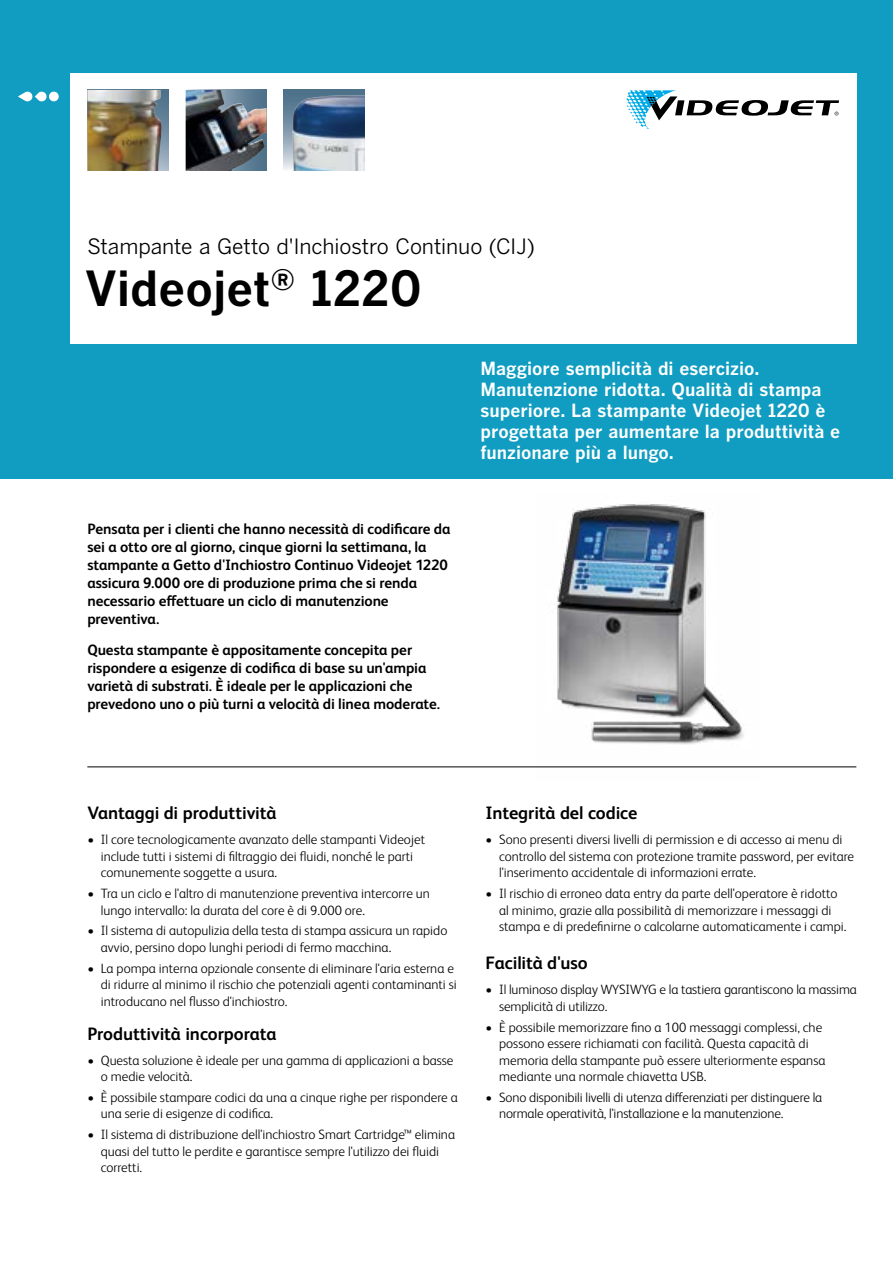
<style>
.page{position:relative;width:893px;height:1263px;background:#fff}
.page>*{position:absolute;margin:0;border:0;box-sizing:border-box;transform-origin:0 0}
.t1{font:700 48px "Benton Gothic";color:#000}
.t2{font:21px "Benton Gothic";letter-spacing:-.01em;color:#000}
.t3{font:700 18px/21px "Benton Gothic";color:#fff}
.t4{font:700 18px "FS Albert Pro";letter-spacing:-.01em;color:#000}
.t5{font:700 15px/18px "FS Albert Pro";letter-spacing:-.005em;color:#000}
.t6{font:300 13.5px/16.5px "FS Albert Pro";color:#000}
</style>
<div class="page">
<div style="left:0;top:0;width:893px;height:478px;background:#109dc1"></div>
<div style="left:70px;top:73px;width:786px;height:270px;background:#fff"></div>
<div style="left:49px;top:92px;width:10px;height:9px;background:#fff;border-radius:50%"></div>
<svg style="left:18px;top:92px;width:29px;height:9px"></svg>
<hr style="left:87px;top:766px;width:769px;height:1px;background:#000">
<img style="left:186px;top:90px;width:81px;height:81px">
<img style="left:535px;top:504px;width:226px;height:264px">
<svg style="left:284px;top:90px;width:81px;height:80px"></svg>
<img style="left:292px;top:95px;width:73px;height:76px">
<div style="left:87px;top:90px;width:81px;height:81px;background:linear-gradient(to bottom,#426982,#a8b7c6)"></div>
<img style="left:87px;top:90px;width:75px;height:81px">
<svg style="left:626px;top:90px;width:213px;height:39px"></svg>
<h2 class="t2" style="left:87px;top:234px;width:449px">Stampante a Getto d'Inchiostro Continuo (CIJ)</h2>
<h1 class="t1" style="left:84px;top:261px;width:339px">Videojet<sup>®</sup> 1220</h1>
<p class="t5" style="left:87px;top:519px;width:365px">Pensata per i clienti che hanno necessità di codificare da sei a otto ore al giorno, cinque giorni la settimana, la stampante a Getto d'Inchiostro Continuo Videojet 1220 assicura 9.000 ore di produzione prima che si renda necessario effettuare un ciclo di manutenzione preventiva.</p>
<p class="t5" style="left:87px;top:640px;width:354px">Questa stampante è appositamente concepita per rispondere a esigenze di codifica di base su un'ampia varietà di substrati. È ideale per le applicazioni che prevedono uno o più turni a velocità di linea moderate.</p>
<h3 class="t3" style="left:480px;top:359px;width:361px">Maggiore semplicità di esercizio.<br>Manutenzione ridotta. Qualità di stampa superiore. La stampante Videojet 1220 è progettata per aumentare la produttività e funzionare più a lungo.</h3>
<h3 class="t4" style="left:87px;top:801px;width:191px">Vantaggi di produttività</h3>
<p class="t6" style="left:101px;top:831px;width:326px;text-indent:-14px">• Il core tecnologicamente avanzato delle stampanti Videojet include tutti i sistemi di filtraggio dei fluidi, nonché le parti comunemente soggette a usura.</p>
<p class="t6" style="left:101px;top:884px;width:330px;text-indent:-14px">• Tra un ciclo e l'altro di manutenzione preventiva intercorre un lungo intervallo: la durata del core è di 9.000 ore.</p>
<p class="t6" style="left:101px;top:922px;width:348px;text-indent:-14px">• Il sistema di autopulizia della testa di stampa assicura un rapido avvio, persino dopo lunghi periodi di fermo macchina.</p>
<p class="t6" style="left:101px;top:959px;width:357px;text-indent:-14px">• La pompa interna opzionale consente di eliminare l'aria esterna e di ridurre al minimo il rischio che potenziali agenti contaminanti si introducano nel flusso d'inchiostro.</p>
<h3 class="t4" style="left:87px;top:1021px;width:191px">Produttività incorporata</h3>
<p class="t6" style="left:101px;top:1051px;width:354px;text-indent:-14px">• Questa soluzione è ideale per una gamma di applicazioni a basse o medie velocità.</p>
<p class="t6" style="left:101px;top:1088px;width:358px;text-indent:-14px">• È possibile stampare codici da una a cinque righe per rispondere a una serie di esigenze di codifica.</p>
<p class="t6" style="left:101px;top:1125px;width:356px;text-indent:-14px">• Il sistema di distribuzione dell'inchiostro Smart Cartridge™ elimina quasi del tutto le perdite e garantisce sempre l'utilizzo dei fluidi corretti.</p>
<h3 class="t4" style="left:486px;top:801px;width:153px">Integrità del codice</h3>
<p class="t6" style="left:499px;top:831px;width:356px;text-indent:-14px">• Sono presenti diversi livelli di permission e di accesso ai menu di controllo del sistema con protezione tramite password, per evitare l'inserimento accidentale di informazioni errate.</p>
<p class="t6" style="left:499px;top:884px;width:349px;text-indent:-14px">• Il rischio di erroneo data entry da parte dell'operatore è ridotto al minimo, grazie alla possibilità di memorizzare i messaggi di stampa e di predefinirne o calcolarne automaticamente i campi.</p>
<h3 class="t4" style="left:486px;top:950px;width:104px">Facilità d'uso</h3>
<p class="t6" style="left:499px;top:980px;width:359px;text-indent:-14px">• Il luminoso display WYSIWYG e la tastiera garantiscono la massima semplicità di utilizzo.</p>
<p class="t6" style="left:499px;top:1018px;width:328px;text-indent:-14px">• È possibile memorizzare fino a 100 messaggi complessi, che possono essere richiamati con facilità. Questa capacità di memoria della stampante può essere ulteriormente espansa mediante una normale chiavetta USB.</p>
<p class="t6" style="left:499px;top:1088px;width:325px;text-indent:-14px">• Sono disponibili livelli di utenza differenziati per distinguere la normale operatività, l'installazione e la manutenzione.</p>
</div>
